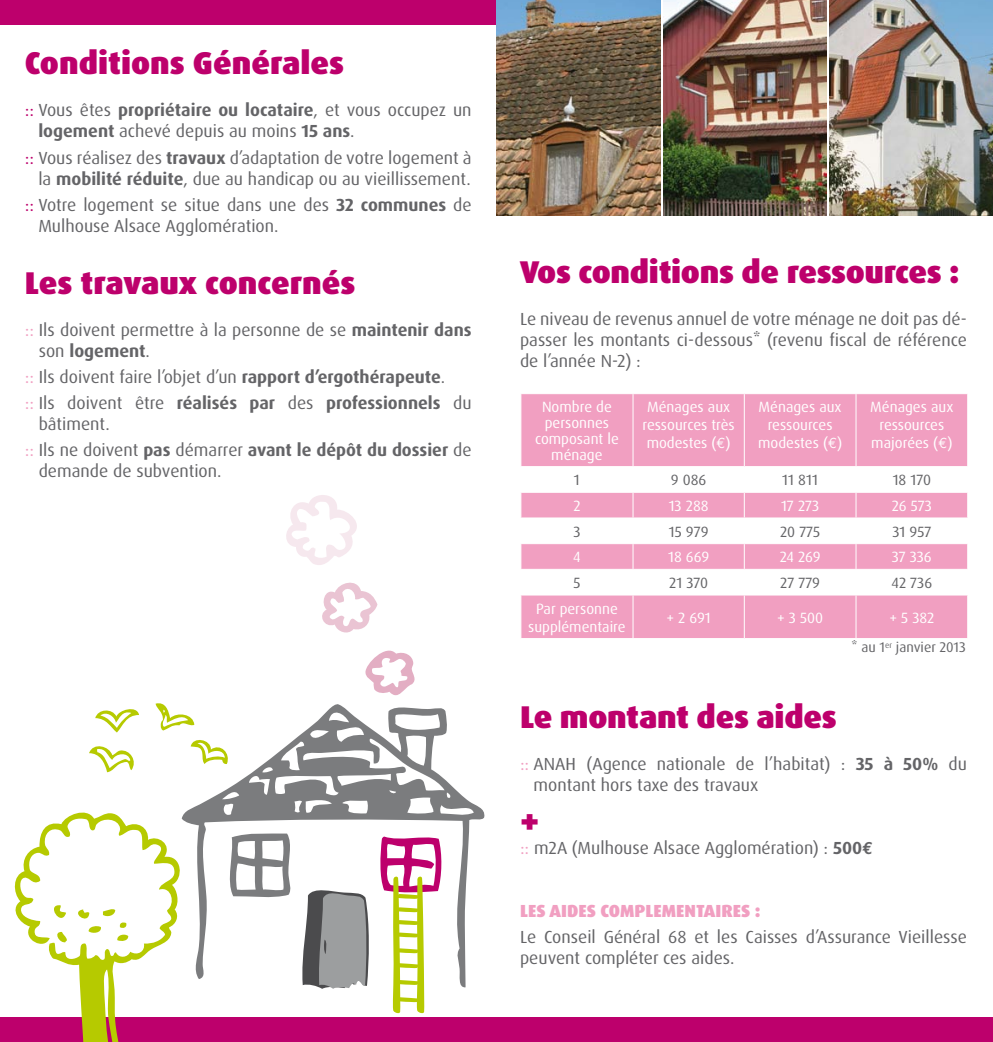
<style>
.page{position:relative;width:993px;height:1042px;background:#fff}
.page>*{position:absolute;margin:0;border:0;box-sizing:border-box;transform-origin:0 0}
.t1{font:900 35px "Dax Pro";color:#bd006c}
.t2{font:900 31.5px "Dax Pro";letter-spacing:-.01em;color:#bd006c}
.t3{font:17.5px/21px "Dax Pro";color:#646467}
.t4{font:700 17.5px/26.2px "Dax Pro";color:#646467}
.t5{font:900 17.5px "Dax Pro";color:#f19fc1}
.t6{font:14.88px/17.8px "Dax Pro";color:#fff;text-align:center}
.t7{font:14.88px "Dax Pro";color:#646467}
.t8{font:14px "Dax Pro";color:#646467}
.s1{color:#bd006c}
.s2{font-weight:700}
.s3{color:#f19fc1}
.s4{font-weight:400;color:#f19fc1}
.s5{font-weight:400}
.s6{font-family:"Euro Mono"}
.s7{font-family:"Euro Mono";font-weight:700}
</style>
<div class="page">
<div style="left:0;top:0;width:588px;height:25px;background:#bd006c"></div>
<svg style="left:286px;top:495px;width:71px;height:70px"></svg>
<svg style="left:322px;top:582px;width:55px;height:51px"></svg>
<svg style="left:365px;top:650px;width:50px;height:46px"></svg>
<svg style="left:184px;top:704px;width:301px;height:284px"></svg>
<svg style="left:300px;top:886px;width:70px;height:103px"></svg>
<svg style="left:379px;top:834px;width:63px;height:180px"></svg>
<svg style="left:95px;top:709px;width:44px;height:23px"></svg>
<svg style="left:89px;top:746px;width:45px;height:26px"></svg>
<svg style="left:155px;top:703px;width:39px;height:27px"></svg>
<svg style="left:191px;top:736px;width:40px;height:28px"></svg>
<div style="left:0;top:1017px;width:992px;height:25px;background:#bd006c"></div>
<svg style="left:14px;top:812px;width:170px;height:230px"></svg>
<svg style="left:521px;top:394px;width:445px;height:244px;fill:#f19fc1"></svg>
<hr style="left:632px;top:394px;width:1px;height:72px;background:#fff">
<hr style="left:743px;top:394px;width:1px;height:72px;background:#fff">
<hr style="left:855px;top:394px;width:1px;height:72px;background:#fff">
<hr style="left:520px;top:466px;width:112px;height:1px;background:#fff">
<hr style="left:632px;top:466px;width:112px;height:1px;background:#fff">
<hr style="left:744px;top:466px;width:111px;height:1px;background:#fff">
<hr style="left:855px;top:466px;width:112px;height:1px;background:#fff">
<hr style="left:520px;top:492px;width:112px;height:1px;background:#fff">
<hr style="left:632px;top:492px;width:112px;height:1px;background:#fff">
<hr style="left:744px;top:492px;width:111px;height:1px;background:#fff">
<hr style="left:855px;top:492px;width:112px;height:1px;background:#fff">
<hr style="left:520px;top:517px;width:112px;height:1px;background:#fff">
<hr style="left:632px;top:517px;width:112px;height:1px;background:#fff">
<hr style="left:744px;top:517px;width:111px;height:1px;background:#fff">
<hr style="left:855px;top:517px;width:112px;height:1px;background:#fff">
<hr style="left:520px;top:543px;width:112px;height:1px;background:#fff">
<hr style="left:632px;top:543px;width:112px;height:1px;background:#fff">
<hr style="left:744px;top:543px;width:111px;height:1px;background:#fff">
<hr style="left:855px;top:543px;width:112px;height:1px;background:#fff">
<hr style="left:520px;top:569px;width:112px;height:1px;background:#fff">
<hr style="left:632px;top:569px;width:112px;height:1px;background:#fff">
<svg style="left:632px;top:467px;width:1px;height:127px"></svg>
<hr style="left:744px;top:569px;width:111px;height:1px;background:#fff">
<svg style="left:743px;top:467px;width:1px;height:127px"></svg>
<hr style="left:855px;top:569px;width:112px;height:1px;background:#fff">
<svg style="left:855px;top:467px;width:1px;height:127px"></svg>
<svg style="left:966px;top:492px;width:1px;height:77px"></svg>
<hr style="left:520px;top:594px;width:112px;height:1px;background:#fff">
<hr style="left:632px;top:594px;width:112px;height:1px;background:#fff">
<hr style="left:632px;top:595px;width:1px;height:43px;background:#fff">
<hr style="left:744px;top:594px;width:111px;height:1px;background:#fff">
<hr style="left:743px;top:595px;width:1px;height:43px;background:#fff">
<hr style="left:855px;top:594px;width:112px;height:1px;background:#fff">
<hr style="left:855px;top:595px;width:1px;height:43px;background:#fff">
<img style="left:496px;top:0;width:164px;height:216px">
<img style="left:663px;top:0;width:162px;height:216px">
<img style="left:829px;top:0;width:163px;height:216px">
<h2 class="t2" style="left:25px;top:43px;width:321px">Conditions Générales</h2>
<p class="t3" style="left:38px;top:100px;width:434px;text-indent:-14px"><span class="s1">::</span> Vous êtes <span class="s2">propriétaire ou locataire</span>, et vous occupez un <span class="s2">logement</span> achevé depuis au moins <span class="s2">15 ans</span>.</p>
<p class="t3" style="left:25px;top:147px;width:448px;text-align:right"><span class="s1">::</span> Vous réalisez des <span class="s2">travaux</span> d’adaptation de votre logement à la <span class="s2">mobilité réduite</span>, due au handicap ou au vieillissement.</p>
<p class="t3" style="left:38px;top:194px;width:434px;text-indent:-14px"><span class="s1">::</span> Votre logement se situe dans une des <span class="s2">32 communes</span> de<br>Mulhouse Alsace Agglomération.</p>
<h2 class="t2" style="left:25px;top:262px;width:332px">Les travaux concernés</h2>
<p class="t3" style="left:39px;top:319px;width:434px;text-indent:-14px"><span class="s3">::</span> Ils doivent permettre à la personne de se <span class="s2">maintenir dans </span>son <span class="s2">logement</span>.</p>
<p class="t4" style="left:25px;top:364px;width:448px"><span class="s4">::</span> <span class="s5">Ils doivent faire l’objet d’un</span> rapport d’ergothérapeute<span class="s5">.<br></span><span class="s4">::</span> <span class="s5">Ils doivent être</span> réalisés par <span class="s5">des</span> professionnels <span class="s5">du</span></p>
<p class="t3" style="left:25px;top:411px;width:448px;line-height:26.2px;text-indent:14px">bâtiment.<br><span class="s3">::</span> Ils ne doivent <span class="s2">pas</span> démarrer <span class="s2">avant le dépôt du dossier</span> de</p>
<p class="t3" style="left:39px;top:461px;width:184px">demande de subvention.</p>
<h2 class="t2" style="left:520px;top:251px;width:440px">Vos conditions de ressources :</h2>
<p class="t3" style="left:520px;top:308px;width:448px;text-align:justify">Le niveau de revenus annuel de votre ménage ne doit pas dé&shy;passer les montants ci-dessous* (revenu fiscal de référence de l’année N-2) :</p>
<p class="t6" style="left:535px;top:399px;width:85px;line-height:15.8px">Nombre de personnes composant le ménage</p>
<p class="t6" style="left:642px;top:398px;width:94px">Ménages aux ressources très modestes (<span class="s6">€</span>)</p>
<p class="t6" style="left:758px;top:398px;width:85px">Ménages aux ressources modestes (<span class="s6">€</span>)</p>
<p class="t6" style="left:870px;top:398px;width:85px">Ménages aux ressources majorées (<span class="s6">€</span>)</p>
<p class="t7" style="left:573px;top:470px;width:7px">1</p>
<p class="t7" style="left:670px;top:470px;width:37px">9 086</p>
<p class="t7" style="left:782px;top:470px;width:37px">11 811</p>
<p class="t7" style="left:892px;top:470px;width:40px">18 170</p>
<p class="t6" style="left:573px;top:497px;width:9px">2</p>
<p class="t6" style="left:668px;top:497px;width:41px">13 288</p>
<p class="t6" style="left:780px;top:497px;width:40px">17 273</p>
<p class="t6" style="left:891px;top:497px;width:41px">26 573</p>
<p class="t7" style="left:573px;top:522px;width:9px">3</p>
<p class="t7" style="left:668px;top:522px;width:41px">15 979</p>
<p class="t7" style="left:780px;top:522px;width:41px">20 775</p>
<p class="t7" style="left:892px;top:522px;width:40px">31 957</p>
<p class="t6" style="left:573px;top:548px;width:9px">4</p>
<p class="t6" style="left:668px;top:548px;width:43px">18 669</p>
<p class="t6" style="left:779px;top:548px;width:42px">24 269</p>
<p class="t6" style="left:891px;top:548px;width:41px">37 336</p>
<p class="t7" style="left:573px;top:573px;width:9px">5</p>
<p class="t7" style="left:669px;top:573px;width:40px">21 370</p>
<p class="t7" style="left:780px;top:573px;width:41px">27 779</p>
<p class="t7" style="left:891px;top:573px;width:42px">42 736</p>
<p class="t6" style="left:528px;top:600px;width:99px">Par personne supplémentaire</p>
<p class="t6" style="left:666px;top:608px;width:46px">+ 2 691</p>
<p class="t6" style="left:776px;top:608px;width:48px">+ 3 500</p>
<p class="t6" style="left:889px;top:608px;width:47px">+ 5 382</p>
<p class="t8" style="left:851px;top:638px;width:116px">* au 1<sup>er</sup> janvier 2013</p>
<h2 class="t2" style="left:520px;top:696px;width:318px">Le montant des aides</h2>
<p class="t3" style="left:533px;top:753px;width:434px;text-indent:-14px"><span class="s3">::</span> ANAH (Agence nationale de l’habitat) : <span class="s2">35 à 50%</span> du montant hors taxe des travaux</p>
<h1 class="t1" style="left:520px;top:798px;width:21px">+</h1>
<p class="t3" style="left:520px;top:837px;width:354px"><span class="s3">::</span> m2A (Mulhouse Alsace Agglomération) : <span class="s2">500</span><span class="s7">€</span></p>
<p class="t5" style="left:520px;top:899px;width:242px">LES AIDES COMPLEMENTAIRES :</p>
<p class="t3" style="left:520px;top:927px;width:448px">Le Conseil Général 68 et les Caisses d’Assurance Vieillesse peuvent compléter ces aides.</p>
</div>
